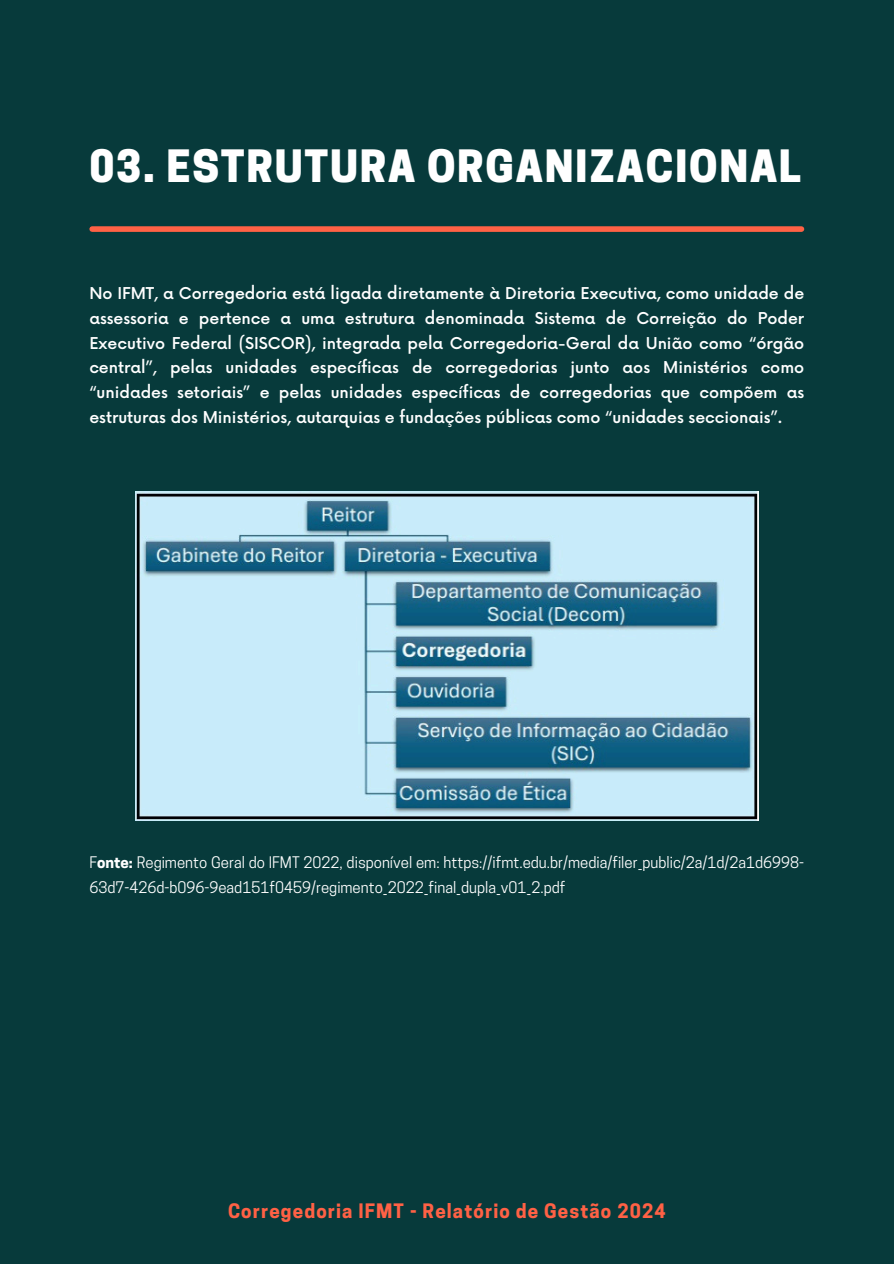
<style>
.page{position:relative;width:894px;height:1264px;background:#fff}
.page>*{position:absolute;margin:0;border:0;box-sizing:border-box;transform-origin:0 0}
.t1{font:800 41.85px "Cooper Hewitt";letter-spacing:.04em;color:#fff}
.t2{font:700 18.75px "Cooper Hewitt";letter-spacing:.06em;color:#ff6145}
.t3{font:500 15.9px/24.8px "Now";color:#fff;text-align:justify}
.t4{font:15px/24.8px "Cooper Hewitt";color:#fff}
.s1{font-weight:700}
</style>
<div class="page">
<div style="left:0;top:0;width:893px;height:1263px;background:#073a3b"></div>
<div style="left:92px;top:226px;width:709px;height:6px;background:#ff6145"></div>
<img style="left:135px;top:491px;width:623px;height:329px">
<h1 class="t1" style="left:89px;top:150px;width:713px">03. ESTRUTURA ORGANIZACIONAL</h1>
<p class="t3" style="left:89px;top:282px;width:716px">No IFMT, a Corregedoria está ligada diretamente à Diretoria Executiva, como unidade de assessoria e pertence a uma estrutura denominada Sistema de Correição do Poder Executivo Federal (SISCOR), integrada pela Corregedoria-Geral da União como “órgão central”, pelas unidades específicas de corregedorias junto aos Ministérios como “unidades setoriais” e pelas unidades específicas de corregedorias que compõem as estruturas dos Ministérios, autarquias e fundações públicas como “unidades seccionais”.</p>
<p class="t4" style="left:89px;top:851px;width:716px">F<span class="s1">onte:</span> Regimento Geral do IFMT 2022, disponível em: https://ifmt.edu.br/media/filer_public/2a/1d/2a1d6998-<br>63d7-426d-b096-9ead151f0459/regimento_2022_final_dupla_v01_2.pdf</p>
<p class="t2" style="left:228px;top:1203px;width:439px">Corregedoria IFMT - Relatório de Gestão 2024</p>
</div>
